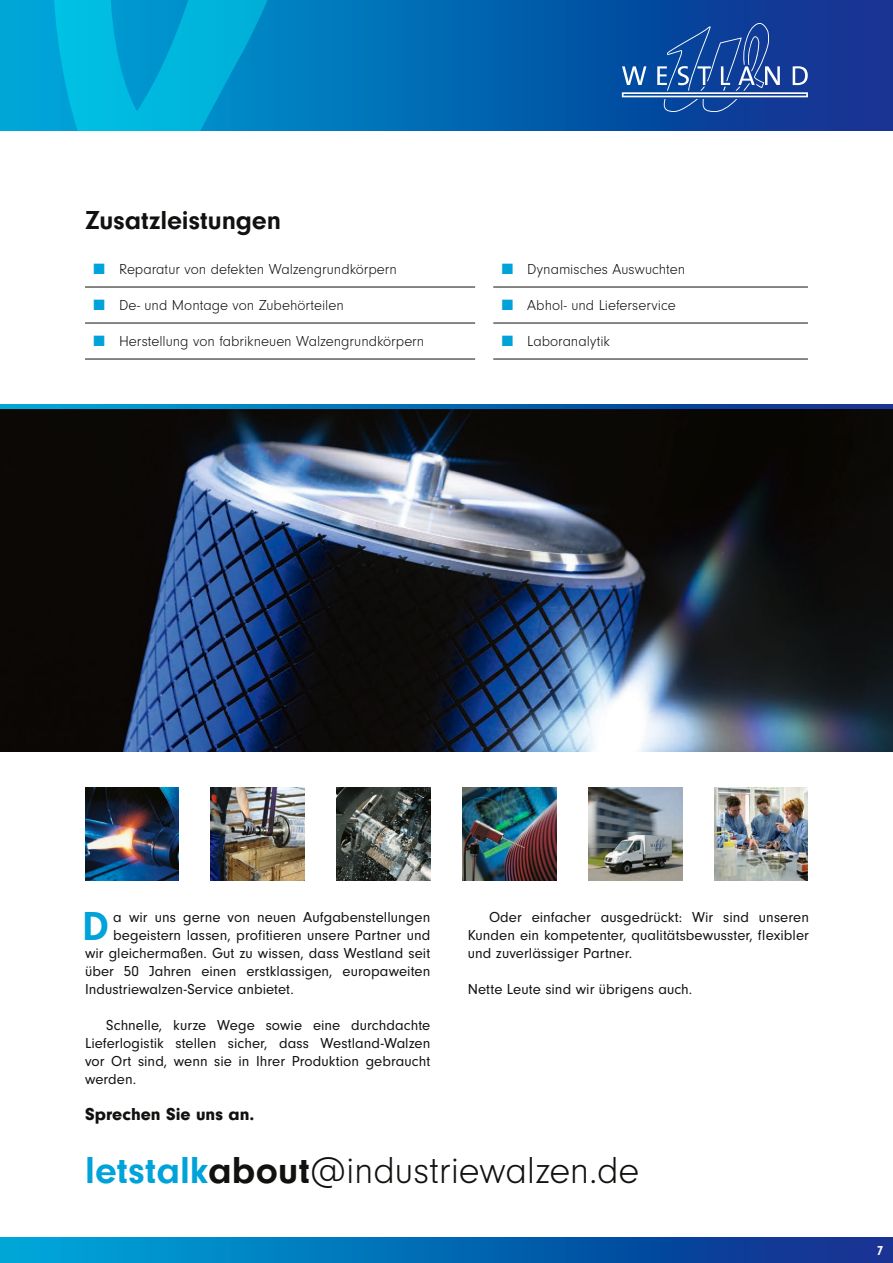
<style>
.page{position:relative;width:893px;height:1263px;background:#fff}
.page>*{position:absolute;margin:0;border:0;box-sizing:border-box;transform-origin:0 0}
.t1{font:700 42px "Neuzeit Gro";color:#00a3d9}
.t2{font:300 39px "Neuzeit Gro";letter-spacing:-.005em;color:#11110f}
.t3{font:700 27px "Neuzeit Gro";color:#11110f}
.t4{font:900 18px "Neuzeit Gro";color:#11110f}
.t5{font:15px/18px "Neuzeit Gro";letter-spacing:.005em;color:#11110f;text-align:justify}
.t6{font:300 15px "Neuzeit Gro";color:#11110f}
.t7{font:700 13.5px "Neuzeit Gro";color:#fff}
.s1{color:#00a3d9}
.s2{font-weight:700;color:#00a3d9}
.s3{font-weight:700}
</style>
<div class="page">
<div style="left:0;top:1237px;width:893px;height:26px;background:linear-gradient(to right,#00a9da,#0e2a8c)"></div>
<svg style="left:0;top:405px;width:893px;height:4px;background:#0469b3"></svg>
<svg style="left:351px;top:0;width:542px;height:130px;background:#0654a6"></svg>
<svg style="left:0;top:0;width:351px;height:130px;background:#009ed1"></svg>
<svg style="left:622px;top:23px;width:186px;height:89px;background:#2758a6"></svg>
<img style="left:714px;top:787px;width:94px;height:94px">
<img style="left:211px;top:787px;width:93px;height:94px">
<img style="left:337px;top:787px;width:93px;height:94px">
<img style="left:588px;top:787px;width:94px;height:94px">
<img style="left:85px;top:787px;width:94px;height:94px">
<img style="left:463px;top:787px;width:93px;height:94px">
<img style="left:0;top:409px;width:893px;height:342px">
<hr style="left:85px;top:287px;width:390px;height:1px;background:#11110f">
<hr style="left:85px;top:323px;width:390px;height:1px;background:#11110f">
<hr style="left:85px;top:359px;width:390px;height:1px;background:#11110f">
<hr style="left:493px;top:287px;width:315px;height:1px;background:#11110f">
<hr style="left:493px;top:323px;width:315px;height:1px;background:#11110f">
<hr style="left:493px;top:359px;width:315px;height:1px;background:#11110f">
<h3 class="t3" style="left:85px;top:205px;width:198px">Zusatzleistungen</h3>
<p class="t6" style="left:94px;top:261px;width:305px"><span class="s1">■</span> Reparatur von defekten Walzengrundkörpern</p>
<p class="t6" style="left:94px;top:297px;width:252px"><span class="s1">■</span> De- und Montage von Zubehörteilen</p>
<p class="t6" style="left:94px;top:333px;width:332px"><span class="s1">■</span> Herstellung von fabrikneuen Walzengrundkörpern</p>
<p class="t6" style="left:502px;top:261px;width:185px"><span class="s1">■</span> Dynamisches Auswuchten</p>
<p class="t6" style="left:502px;top:297px;width:175px"><span class="s1">■</span> Abhol- und Lieferservice</p>
<p class="t6" style="left:502px;top:333px;width:110px"><span class="s1">■</span> Laboranalytik</p>
<h1 class="t1" style="left:82px;top:903px;width:28px">D</h1>
<p class="t5" style="left:113px;top:908px;width:319px">a wir uns gerne von neuen Aufgabenstellungen</p>
<p class="t5" style="left:113px;top:926px;width:319px">begeistern lassen, profitieren unsere Partner und</p>
<p class="t5" style="left:85px;top:944px;width:347px">wir gleichermaßen. Gut zu wissen, dass Westland seit</p>
<p class="t5" style="left:85px;top:962px;width:347px">über 50 Jahren einen erstklassigen, europaweiten</p>
<p class="t5" style="left:85px;top:980px;width:210px">Industriewalzen-Service anbietet.</p>
<p class="t5" style="left:85px;top:1016px;width:347px;text-indent:21px">Schnelle, kurze Wege sowie eine durchdachte Lieferlogistik stellen sicher, dass Westland-Walzen vor Ort sind, wenn sie in Ihrer Produktion gebraucht werden.</p>
<p class="t5" style="left:468px;top:908px;width:343px;text-indent:21px">Oder einfacher ausgedrückt: Wir sind unseren Kunden ein kompetenter, qualitätsbewusster, flexibler und zuverlässiger Partner.</p>
<p class="t5" style="left:468px;top:980px;width:226px">Nette Leute sind wir übrigens auch.</p>
<p class="t4" style="left:85px;top:1104px;width:171px">Sprechen Sie uns an.</p>
<h2 class="t2" style="left:85px;top:1150px;width:556px"><span class="s2">letstalk</span><span class="s3">about</span>@industriewalzen.de</h2>
<p class="t7" style="left:877px;top:1243px;width:8px">7</p>
</div>
